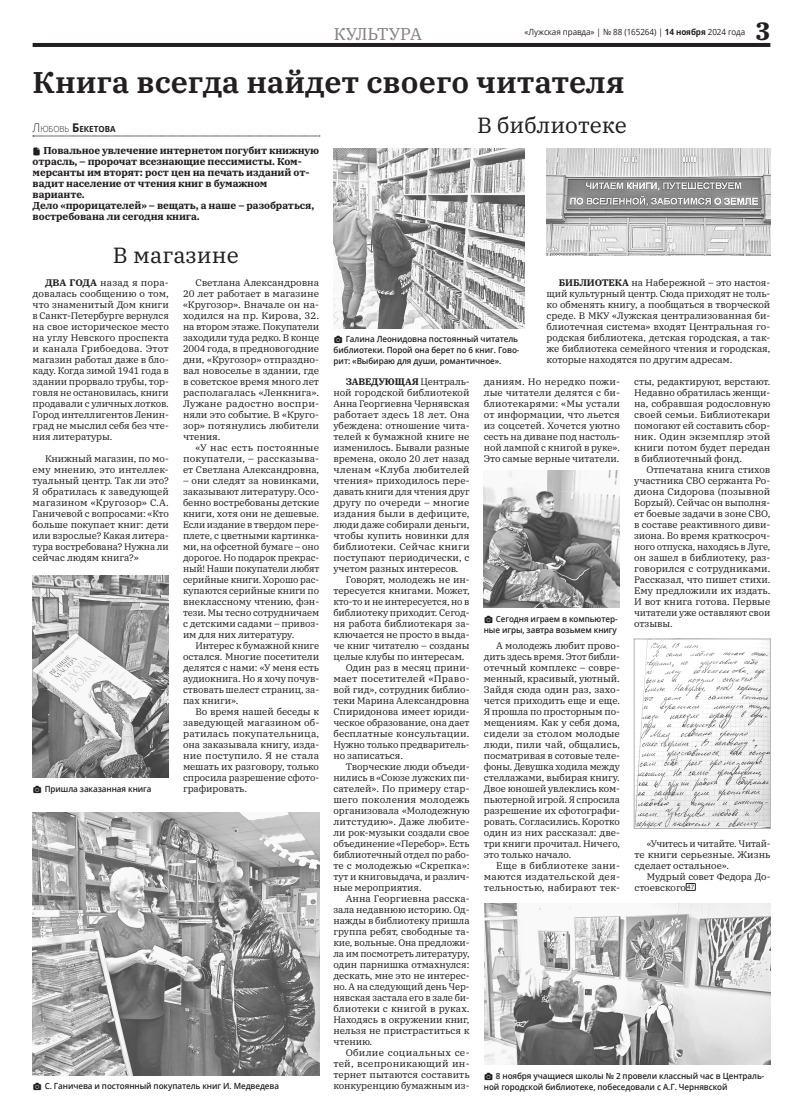
<style>
.page{position:relative;width:803px;height:1120px;background:#fff}
.page>*{position:absolute;margin:0;border:0;box-sizing:border-box;transform-origin:0 0}
.заголовок_40{font:600 30px "IBM Plex Serif";color:#231f20}
.t1{font:700 25px "IBM Plex Serif";color:#231f20}
.заголовок_40-2{font:22px "IBM Plex Serif";color:#231f20}
.колотитул{font:17px "IBM Plex Serif";letter-spacing:-.01em;color:#808285}
.t2{font:700 10px/11px "IBM Plex Serif";letter-spacing:-.01em;color:#231f20}
.текст_основной{font:9.5px/11px "IBM Plex Serif";letter-spacing:-.01em;color:#231f20;text-align:justify}
.t3{font:600 8.5px/11px "Open Sans";letter-spacing:-.01em;color:#231f20;scale:.95 1}
.t4{font:8.5px "Open Sans";letter-spacing:-.01em;color:#231f20;scale:.95 1}
.автор{font:700 8.4px "Open Sans";color:#231f20;scale:.95 1}
.Основной_тескт{font:6px "Pragmatica C";color:#231f20}
.s1{font-weight:700}
.s2{font-weight:300;font-size:12px}
.s3{font-weight:300}
.s4{font-size:12px}
</style>
<div class="page">
<hr style="left:33px;top:43px;width:737px;height:4px;background:#231f20">
<svg style="left:33px;top:136px;width:287px;height:1px"></svg>
<img style="left:33px;top:575px;width:136px;height:203px">
<img style="left:33px;top:812px;width:286px;height:263px">
<img style="left:546px;top:149px;width:224px;height:107px">
<img style="left:333px;top:149px;width:191px;height:180px">
<img style="left:483px;top:471px;width:136px;height:137px">
<svg style="left:685px;top:883px;width:10px;height:8px"></svg>
<img style="left:635px;top:641px;width:133px;height:186px">
<div style="left:633px;top:639px;width:137px;height:190px;border:1px solid #b2b3b7"></div>
<img style="left:484px;top:903px;width:286px;height:161px">
<p class="колотитул" style="left:334px;top:21px;width:90px">КУЛЬТУРА</p>
<p class="t4" style="left:524px;top:26px;width:234px">«Лужская правда» | № 88 (165264) | <span class="s1">14 ноября</span> 2024 года</p>
<h2 class="t1" style="left:755px;top:11px;width:16px">3</h2>
<p class="заголовок_40" style="left:33px;top:59px;width:593px">Книга всегда найдет своего читателя</p>
<p class="автор" style="left:33px;top:123px;width:89px"><span class="s2">Л</span><span class="s3">юбовь</span> <span class="s4">Б</span>екетова</p>
<p class="t2" style="left:33px;top:144px;width:288px;text-indent:11px">Повальное увлечение интернетом погубит книжную отрасль, – пророчат всезнающие пессимисты. Ком&shy;мерсанты им вторят: рост цен на печать изданий от&shy;вадит население от чтения книг в бумажном варианте.<br>Дело «прорицателей» – вещать, а наше – разобраться, востребована ли сегодня книга.</p>
<p class="заголовок_40-2" style="left:113px;top:238px;width:127px">В магазине</p>
<p class="текст_основной" style="left:33px;top:276px;width:138px;text-indent:12px"><span class="s1">ДВА ГОДА</span> назад я пора&shy;довалась сообщению о том, что знаменитый Дом книги в Санкт-Петербурге вернулся на свое историческое место на углу Невского проспекта и канала Грибоедова. Этот магазин работал даже в бло&shy;каду. Когда зимой 1941 года в здании прорвало трубы, тор&shy;говля не остановилась, книги продавали с уличных лотков.<br>Город интеллигентов Ленин&shy;град не мыслил себя без чте&shy;ния литературы.</p>
<p class="текст_основной" style="left:33px;top:452px;width:138px;text-indent:12px">Книжный магазин, по мо&shy;ему мнению, это интеллек&shy;туальный центр. Так ли это?<br>Я обратилась к заведующей магазином «Кругозор» С.А.<br>Ганичевой с вопросами: «Кто больше покупает книг: дети или взрослые? Какая литера&shy;тура востребована? Нужна ли сейчас людям книга?»</p>
<p class="t3" style="left:45px;top:783px;width:114px">Пришла заказанная книга</p>
<p class="текст_основной" style="left:183px;top:276px;width:138px;text-indent:12px">Светлана Александровна 20 лет работает в магазине «Кругозор». Вначале он на&shy;ходился на пр. Кирова, 32. на втором этаже. Покупатели заходили туда редко. В конце 2004 года, в предновогодние дни, «Кругозор» отпраздно&shy;вал новоселье в здании, где в советское время много лет располагалась «Ленкнига».<br>Лужане радостно воспри&shy;няли это событие. В «Круго&shy;зор» потянулись любители чтения.</p>
<p class="текст_основной" style="left:183px;top:441px;width:138px;text-indent:12px">«У нас есть постоянные покупатели, – рассказыва&shy;ет Светлана Александровна,</p>
<p class="текст_основной" style="left:183px;top:474px;width:138px">– они следят за новинками, заказывают литературу. Осо&shy;бенно востребованы детские книги, хотя они не дешевые.<br>Если издание в твердом пере&shy;плете, с цветными картинка&shy;ми, на офсетной бумаге – оно дорогое. Но подарок прекрас&shy;ный! Наши покупатели любят серийные книги. Хорошо рас&shy;купаются серийные книги по внеклассному чтению, фэн&shy;тези. Мы тесно сотрудничаем с детскими садами – привоз&shy;им для них литературу.</p>
<p class="текст_основной" style="left:183px;top:639px;width:138px;text-indent:12px">Интерес к бумажной книге остался. Многие посетители делятся с нами: «У меня есть аудиокнига. Но я хочу почув&shy;ствовать шелест страниц, за&shy;пах книги».</p>
<p class="текст_основной" style="left:183px;top:705px;width:138px;text-indent:12px">Во время нашей беседы к заведующей магазином об&shy;ратилась покупательница, она заказывала книгу, изда&shy;ние поступило. Я не стала мешать их разговору, только спросила разрешение сфото&shy;графировать.</p>
<p class="t3" style="left:45px;top:1080px;width:248px">С. Ганичева и постоянный покупатель книг И. Медведева</p>
<p class="заголовок_40-2" style="left:477px;top:108px;width:151px">В библиотеке</p>
<p class="t3" style="left:333px;top:333px;width:197px;text-indent:12px">Галина Леонидовна постоянный читатель библиотеки. Порой она берет по 6 книг. Гово&shy;рит: «Выбираю для души, романтичное».</p>
<p class="текст_основной" style="left:546px;top:276px;width:225px;text-indent:12px"><span class="s1">БИБЛИОТЕКА</span> на Набережной – это настоя&shy;щий культурный центр. Сюда приходят не толь&shy;ко обменять книгу, а пообщаться в творческой среде. В МКУ «Лужская централизованная би&shy;блиотечная система» входят Центральная го&shy;родская библиотека, детская городская, а так&shy;же библиотека семейного чтения и городская, которые находятся по другим адресам.</p>
<p class="текст_основной" style="left:333px;top:375px;width:138px;text-indent:12px"><span class="s1">ЗАВЕДУЮЩАЯ</span> Централь&shy;ной городской библиотекой Анна Георгиевна Чернявская работает здесь 18 лет. Она убеждена: отношение чита&shy;телей к бумажной книге не изменилось. Бывали разные времена, около 20 лет назад членам «Клуба любителей чтения» приходилось пере&shy;давать книги для чтения друг другу по очереди – многие издания были в дефиците, люди даже собирали деньги, чтобы купить новинки для библиотеки. Сейчас книги поступают периодически, с учетом разных интересов.</p>
<p class="текст_основной" style="left:333px;top:573px;width:138px;text-indent:12px">Говорят, молодежь не ин&shy;тересуется книгами. Может, кто-то и не интересуется, но в библиотеку приходит. Сегод&shy;ня работа библиотекаря за&shy;ключается не просто в выда&shy;че книг читателю – созданы целые клубы по интересам.</p>
<p class="текст_основной" style="left:333px;top:661px;width:138px;text-indent:12px">Один раз в месяц прини&shy;мает посетителей «Право&shy;вой гид», сотрудник библио&shy;теки Марина Александровна Спиридонова имеет юриди&shy;ческое образование, она дает бесплатные консультации.<br>Нужно только предваритель&shy;но записаться.</p>
<p class="текст_основной" style="left:333px;top:760px;width:138px;text-indent:12px">Творческие люди объеди&shy;нились в «Союзе лужских пи&shy;сателей». По примеру стар&shy;шего поколения молодежь организовала «Молодежную литстудию». Даже любите&shy;ли рок-музыки создали свое объединение «Перебор». Есть библиотечный отдел по рабо&shy;те с молодежью «Скрепка»: тут и книговыдача, и различ&shy;ные мероприятия.</p>
<p class="текст_основной" style="left:333px;top:892px;width:138px;text-indent:12px">Анна Георгиевна расска&shy;зала недавнюю историю. Од&shy;нажды в библиотеку пришла группа ребят, свободные та&shy;кие, вольные. Она предложи&shy;ла им посмотреть литературу, один парнишка отмахнулся: дескать, мне это не интерес&shy;но. А на следующий день Чер&shy;нявская застала его в зале би&shy;блиотеки с книгой в руках.<br>Находясь в окружении книг, нельзя не пристраститься к чтению.</p>
<p class="текст_основной" style="left:333px;top:1046px;width:138px;text-indent:12px">Обилие социальных се&shy;тей, всепроникающий ин&shy;тернет пытаются составить конкуренцию бумажным из-</p>
<p class="текст_основной" style="left:483px;top:375px;width:138px">даниям. Но нередко пожи&shy;лые читатели делятся с би&shy;блиотекарями: «Мы устали от информации, что льется из соцсетей. Хочется уютно сесть на диване под настоль&shy;ной лампой с книгой в руке».<br>Это самые верные читатели.</p>
<p class="t3" style="left:483px;top:613px;width:142px;text-align:right">Сегодня играем в компьютер&shy;ные игры, завтра возьмем книгу</p>
<p class="текст_основной" style="left:483px;top:639px;width:138px;text-indent:12px">А молодежь любит прово&shy;дить здесь время. Этот библи&shy;отечный комплекс – совре&shy;менный, красивый, уютный.<br>Зайдя сюда один раз, захо&shy;чется приходить еще и еще.<br>Я прошла по просторным по&shy;мещениям. Как у себя дома, сидели за столом молодые люди, пили чай, общались, посматривая в сотовые теле&shy;фоны. Девушка ходила между стеллажами, выбирая книгу.<br>Двое юношей увлеклись ком&shy;пьютерной игрой. Я спросила разрешение их сфотографи&shy;ровать. Согласились. Коротко один из них рассказал: две&shy;три книги прочитал. Ничего, это только начало.</p>
<p class="текст_основной" style="left:483px;top:859px;width:138px;text-indent:12px">Еще в библиотеке зани&shy;маются издательской дея&shy;тельностью, набирают тек-</p>
<p class="текст_основной" style="left:634px;top:375px;width:138px">сты, редактируют, верстают.<br>Недавно обратилась женщи&shy;на, собравшая родословную своей семьи. Библиотекари помогают ей составить сбор&shy;ник. Один экземпляр этой книги потом будет передан в библиотечный фонд.</p>
<p class="текст_основной" style="left:634px;top:463px;width:138px;text-indent:12px">Отпечатана книга стихов участника СВО сержанта Ро&shy;диона Сидорова (позывной Борzый). Сейчас он выполня&shy;ет боевые задачи в зоне СВО, в составе реактивного диви&shy;зиона. Во время краткосроч&shy;ного отпуска, находясь в Луге, он зашел в библиотеку, раз&shy;говорился с сотрудниками.<br>Рассказал, что пишет стихи.<br>Ему предложили их издать.<br>И вот книга готова. Первые читатели уже оставляют свои отзывы.</p>
<p class="текст_основной" style="left:634px;top:837px;width:138px;text-indent:12px">«Учитесь и читайте. Читай&shy;те книги серьезные. Жизнь сделает остальное».</p>
<p class="текст_основной" style="left:634px;top:870px;width:138px;text-indent:12px">Мудрый совет Федора До&shy;стоевского</p>
<p class="Основной_тескт" style="left:687px;top:884px;width:9px">47</p>
<p class="t3" style="left:483px;top:1070px;width:297px;text-indent:12px">8 ноября учащиеся школы № 2 провели классный час в Централь&shy;ной городской библиотеке, побеседовали с А.Г. Чернявской</p>
</div>
